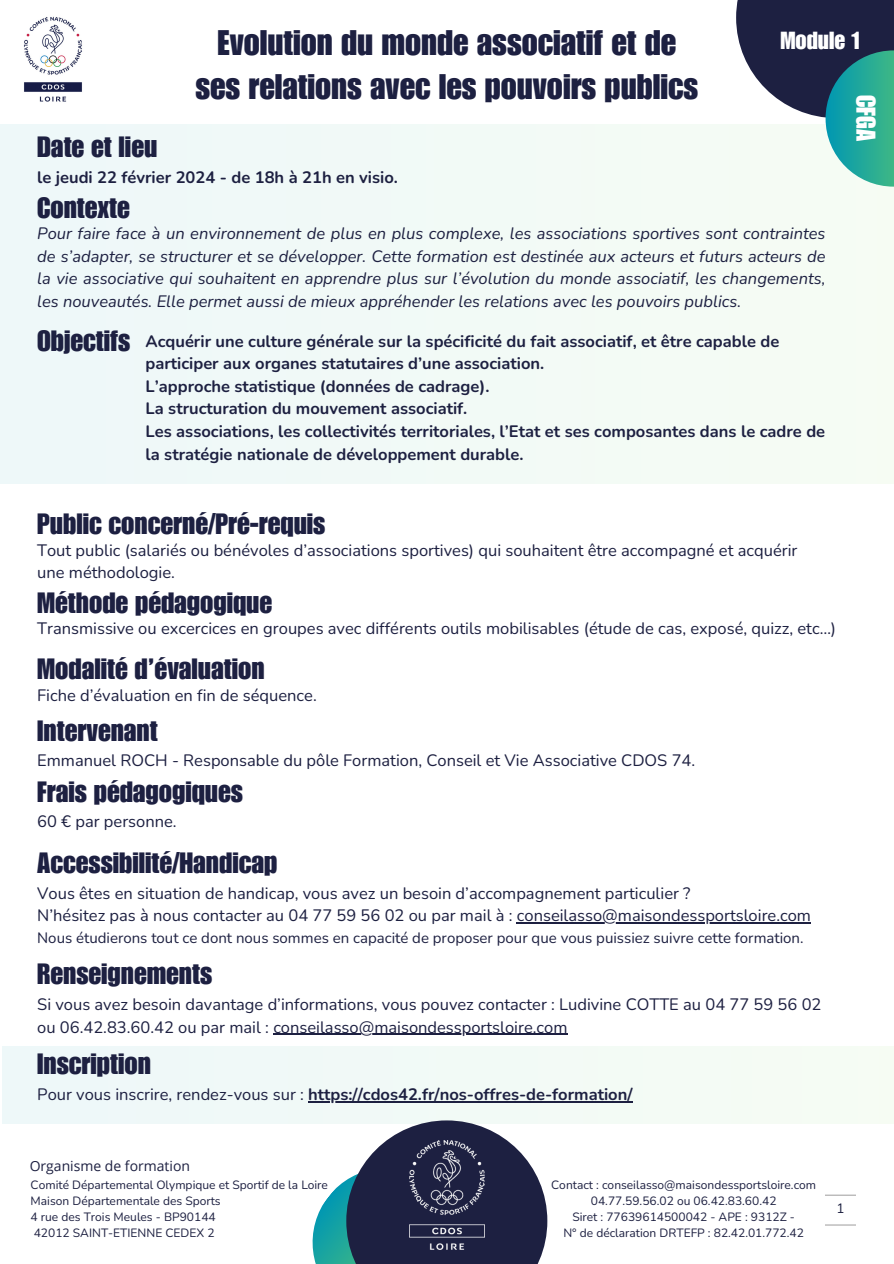
<style>
.page{position:relative;width:894px;height:1264px;background:#fff}
.page>*{position:absolute;margin:0;border:0;box-sizing:border-box;transform-origin:0 0}
.t1{font:34.5px/43.8px "Impact LT Std";color:#1d2041;text-align:center}
.t2{font:28.5px "Impact LT Std";color:#1d2041}
.t3{font:26.4px "Impact LT Std";color:#fff}
.t4{font:24px "Impact LT Std";color:#fff}
.t5{font:16.5px/22.5px "Nunito";color:#1d2041}
.t6{font:700 16.5px/22.5px "Nunito";color:#1d2041}
.t7{font:italic 16.5px/22.5px "Nunito";color:#1d2041;text-align:justify}
.t8{font:15px "Nunito";color:#1d2041}
.t9{font:13.95px "Open Sans";color:#1d2041}
.t10{font:13.5px "Nunito";color:#1d2041}
.t11{font:12px/16px "Nunito";color:#1d2041;text-align:center}
.s1{font-weight:400}
</style>
<div class="page">
<img style="left:24px;top:16px;width:58px;height:86px">
<svg style="left:825px;top:1194px;width:30px;height:2px"></svg>
<svg style="left:825px;top:1224px;width:30px;height:1px"></svg>
<div style="left:2px;top:1046px;width:891px;height:77px;background:#f2faf6"></div>
<svg style="left:303px;top:1120px;width:244px;height:143px"></svg>
<img style="left:409px;top:1140px;width:75px;height:109px">
<svg style="left:736px;top:0;width:157px;height:118px;fill:#1d2041"></svg>
<div style="left:0;top:125px;width:893px;height:359px;background:#f2faf6"></div>
<svg style="left:825px;top:50px;width:68px;height:137px"></svg>
<hr style="left:516px;top:922px;width:294px;height:1px;background:#1d2041">
<hr style="left:273px;top:1033px;width:294px;height:1px;background:#1d2041">
<hr style="left:308px;top:1101px;width:324px;height:1px;background:#1d2041">
<h6 class="t1" style="left:195px;top:26px;width:504px">Evolution du monde associatif et de ses relations avec les pouvoirs publics</h6>
<h3 class="t2" style="left:37px;top:137px;width:121px">Date et lieu</h3>
<h6 class="t2" style="left:37px;top:197px;width:94px">Contexte</h6>
<h3 class="t6" style="left:37px;top:166px;width:362px">le jeudi 22 février 2024 - de 18h à 21h en visio.</h3>
<h3 class="t4" style="left:780px;top:31px;width:81px">Module 1</h3>
<h3 class="t3" style="left:875px;top:95px;width:47px;rotate:90deg">CFGA</h3>
<h6 class="t7" style="left:37px;top:222px;width:789px">Pour faire face à un environnement de plus en plus complexe, les associations sportives sont contraintes de s’adapter, se structurer et se développer. Cette formation est destinée aux acteurs et futurs acteurs de la vie associative qui souhaitent en apprendre plus sur l’évolution du monde associatif, les changements, les nouveautés. Elle permet aussi de mieux appréhender les relations avec les pouvoirs publics.</h6>
<h3 class="t2" style="left:37px;top:331px;width:95px">Objectifs</h3>
<h6 class="t6" style="left:145px;top:330px;width:681px">Acquérir une culture générale sur la spécificité du fait associatif, et être capable de participer aux organes statutaires d’une association.<br>L’approche statistique (données de cadrage).<br>La structuration du mouvement associatif.<br>Les associations, les collectivités territoriales, l’Etat et ses composantes dans le cadre de la stratégie nationale de développement durable.</h6>
<h3 class="t2" style="left:37px;top:513px;width:290px">Public concerné/Pré-requis</h3>
<h6 class="t5" style="left:37px;top:539px;width:761px">Tout public (salariés ou bénévoles d’associations sportives) qui souhaitent être accompagné et acquérir une méthodologie.</h6>
<h3 class="t2" style="left:37px;top:593px;width:236px">Méthode pédagogique</h3>
<h6 class="t5" style="left:37px;top:617px;width:800px">Transmissive ou excercices en groupes avec différents outils mobilisables (étude de cas, exposé, quizz, etc…)</h6>
<h3 class="t2" style="left:37px;top:659px;width:229px">Modalité d’évaluation</h3>
<h6 class="t5" style="left:37px;top:684px;width:281px">Fiche d’évaluation en fin de séquence.</h6>
<h3 class="t2" style="left:37px;top:720px;width:122px">Intervenant</h3>
<h6 class="t5" style="left:37px;top:749px;width:659px">Emmanuel ROCH - Responsable du pôle Formation, Conseil et Vie Associative CDOS 74.</h6>
<p class="t2" style="left:37px;top:781px;width:207px">Frais pédagogiques</p>
<p class="t5" style="left:37px;top:810px;width:141px">60 € par personne.</p>
<p class="t2" style="left:37px;top:852px;width:241px">Accessibilité/Handicap</p>
<p class="t5" style="left:37px;top:882px;width:775px">Vous êtes en situation de handicap, vous avez un besoin d’accompagnement particulier ?<br>N’hésitez pas à nous contacter au 04 77 59 56 02 ou par mail à : conseilasso@maisondessportsloire.com</p>
<p class="t8" style="left:37px;top:927px;width:767px">Nous étudierons tout ce dont nous sommes en capacité de proposer pour que vous puissiez suivre cette formation.</p>
<p class="t2" style="left:37px;top:963px;width:176px">Renseignements</p>
<p class="t5" style="left:37px;top:993px;width:785px">Si vous avez besoin davantage d’informations, vous pouvez contacter : Ludivine COTTE au 04 77 59 56 02 ou 06.42.83.60.42 ou par mail : conseilasso@maisondessportsloire.com</p>
<p class="t2" style="left:37px;top:1053px;width:115px">Inscription</p>
<p class="t6" style="left:37px;top:1083px;width:596px"><span class="s1">Pour vous inscrire, rendez-vous sur :</span> https://cdos42.fr/nos-offres-de-formation/</p>
<h2 class="t9" style="left:30px;top:1155px;width:162px">Organisme de formation</h2>
<h4 class="t11" style="left:31px;top:1176px;width:299px">Comité Départemental Olympique et Sportif de la Loire</h4>
<h3 class="t11" style="left:31px;top:1192px;width:191px">Maison Départementale des Sports</h3>
<h5 class="t11" style="left:31px;top:1208px;width:186px">4 rue des Trois Meules - BP90144</h5>
<h3 class="t11" style="left:34px;top:1224px;width:182px">42012 SAINT-ETIENNE CEDEX 2</h3>
<h3 class="t11" style="left:551px;top:1176px;width:266px">Contact : conseilasso@maisondessportsloire.com<br>04.77.59.56.02 ou 06.42.83.60.42</h3>
<h5 class="t11" style="left:572px;top:1208px;width:224px">Siret : 77639614500042 - APE : 9312Z -</h5>
<h3 class="t11" style="left:563px;top:1224px;width:242px">N° de déclaration DRTEFP : 82.42.01.772.42</h3>
<h6 class="t10" style="left:836px;top:1199px;width:10px">1</h6>
</div>
